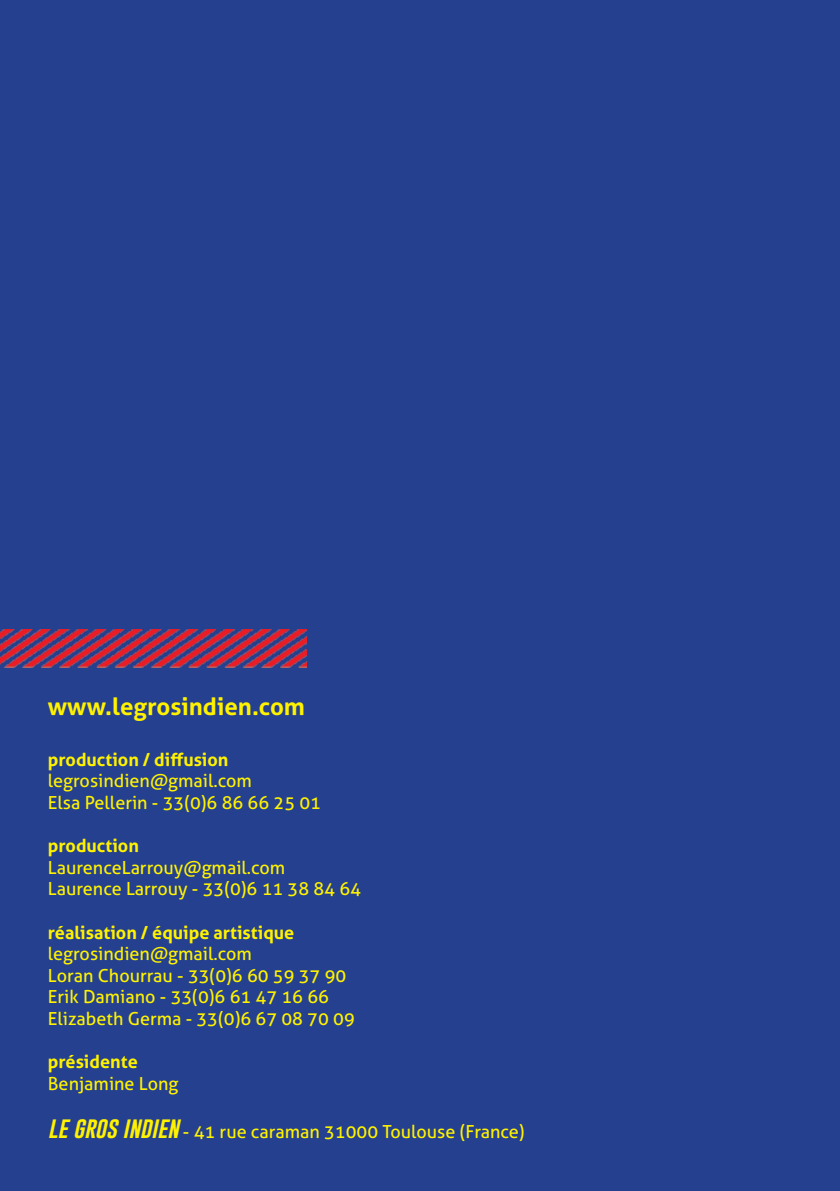
<style>
.page{position:relative;width:840px;height:1191px;background:#fff}
.page>*{position:absolute;margin:0;border:0;box-sizing:border-box;transform-origin:0 0}
.t1{font:700 24px "Aller";color:#fff200}
.t2{font:18px/21.6px "Aller";color:#fff200}
.t3{font:700 18px "Aller";color:#fff200}
.s1{font-family:"Gobold";font-style:italic;font-size:22px}
</style>
<div class="page">
<div style="left:0;top:0;width:839px;height:1191px;background:#25408f"></div>
<img style="left:0;top:629px;width:306px;height:38px">
<h1 class="t1" style="left:48px;top:692px;width:258px">www.legrosindien.com</h1>
<p class="t3" style="left:48px;top:748px;width:182px">production / diffusion</p>
<p class="t2" style="left:48px;top:770px;width:274px">legrosindien@gmail.com<br>Elsa Pellerin - 33(0)6 86 66 25 01</p>
<p class="t3" style="left:48px;top:834px;width:92px">production</p>
<p class="t2" style="left:48px;top:856px;width:314px">LaurenceLarrouy@gmail.com<br>Laurence Larrouy - 33(0)6 11 38 84 64</p>
<p class="t3" style="left:48px;top:921px;width:248px">réalisation / équipe artistique</p>
<p class="t2" style="left:48px;top:943px;width:308px">legrosindien@gmail.com<br>Loran Chourrau - 33(0)6 60 59 37 90<br>Erik Damiano - 33(0)6 61 47 16 66<br>Elizabeth Germa - 33(0)6 67 08 70 09</p>
<p class="t3" style="left:48px;top:1050px;width:91px">présidente</p>
<p class="t2" style="left:48px;top:1072px;width:132px">Benjamine Long</p>
<p class="t2" style="left:48px;top:1120px;width:478px"><span class="s1">LE GROS INDIEN</span> - 41 rue caraman 31000 Toulouse (France)</p>
</div>
